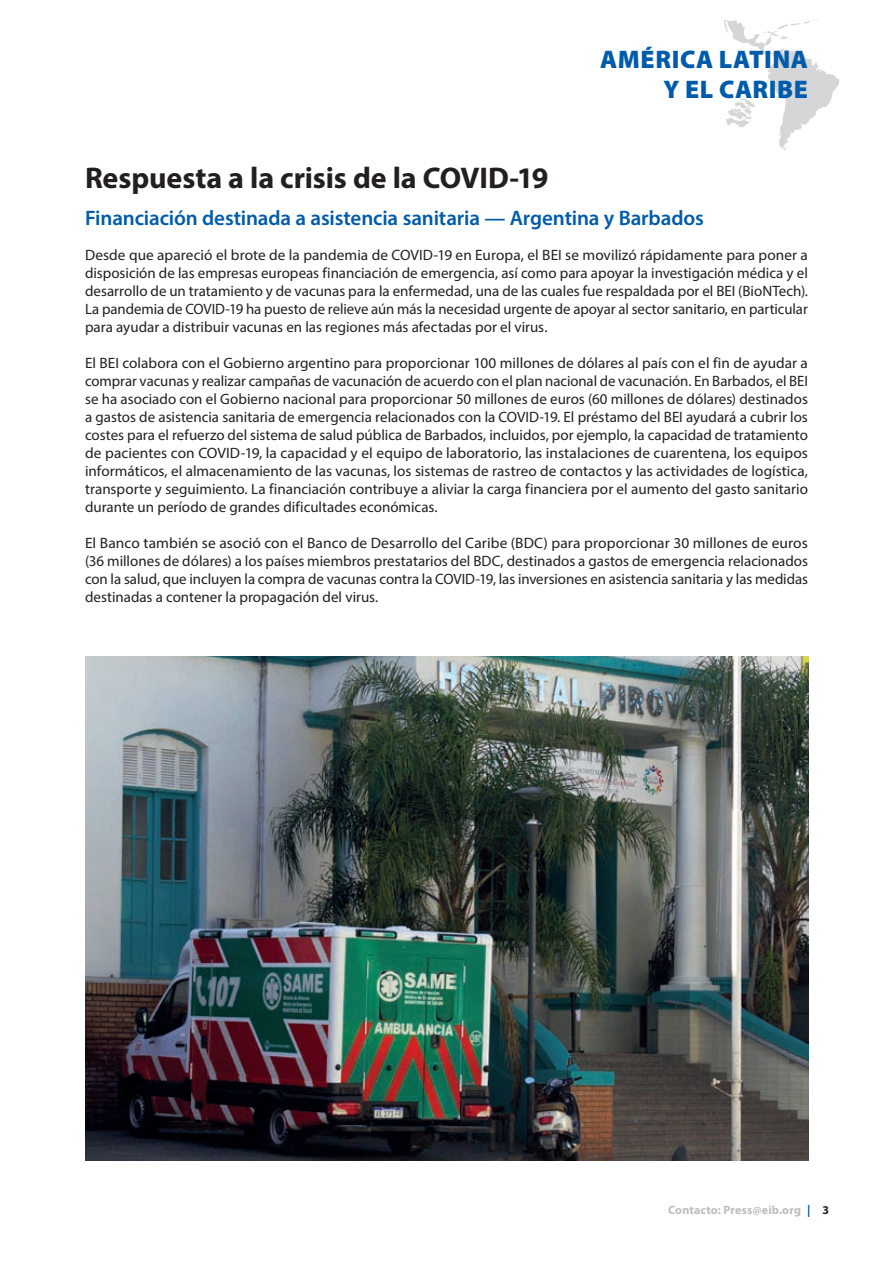
<style>
.page{position:relative;width:893px;height:1263px;background:#fff}
.page>*{position:absolute;margin:0;border:0;box-sizing:border-box;transform-origin:0 0}
._01_TITRE_PROJET{font:700 30px "Myriad Pro";letter-spacing:-.005em;color:#231f20}
._02_PETIT_TITRE_PAYS{font:900 25.5px/30px "Myriad Pro";letter-spacing:.025em;color:#015bab;text-align:right}
._01a_SOUS_TITRE_PROJ{font:600 21px "Myriad Pro";letter-spacing:-.01em;color:#015bab}
._01_TEXTE_COURANT{font:15px/18px "Myriad Pro";color:#231f20;text-align:justify}
.t1{font:700 12px "Myriad Pro";letter-spacing:.015em;color:#bcbdc0}
.s1{color:#015bab}
.s2{color:#231f20}
</style>
<div class="page">
<img style="left:85px;top:656px;width:724px;height:504px">
<svg style="left:724px;top:20px;width:115px;height:130px"></svg>
<p class="_02_PETIT_TITRE_PAYS" style="left:600px;top:43px;width:209px">AMÉRICA LATINA<br>Y EL CARIBE</p>
<p class="_01_TITRE_PROJET" style="left:85px;top:158px;width:465px">Respuesta a la crisis de la COVID-19</p>
<p class="_01a_SOUS_TITRE_PROJ" style="left:85px;top:204px;width:620px">Financiación destinada a asistencia sanitaria — Argentina y Barbados</p>
<p class="_01_TEXTE_COURANT" style="left:85px;top:246px;width:724px">Desde que apareció el brote de la pandemia de COVID-19 en Europa, el BEI se movilizó rápidamente para poner a disposición de las empresas europeas financiación de emergencia, así como para apoyar la investigación médica y el desarrollo de un tratamiento y de vacunas para la enfermedad, una de las cuales fue respaldada por el BEI (BioNTech).<br>La pandemia de COVID-19 ha puesto de relieve aún más la necesidad urgente de apoyar al sector sanitario, en particular para ayudar a distribuir vacunas en las regiones más afectadas por el virus.</p>
<p class="_01_TEXTE_COURANT" style="left:85px;top:354px;width:724px">El BEI colabora con el Gobierno argentino para proporcionar 100 millones de dólares al país con el fin de ayudar a comprar vacunas y realizar campañas de vacunación de acuerdo con el plan nacional de vacunación. En Barbados, el BEI se ha asociado con el Gobierno nacional para proporcionar 50 millones de euros (60 millones de dólares) destinados a gastos de asistencia sanitaria de emergencia relacionados con la COVID-19. El préstamo del BEI ayudará a cubrir los costes para el refuerzo del sistema de salud pública de Barbados, incluidos, por ejemplo, la capacidad de tratamiento de pacientes con COVID-19, la capacidad y el equipo de laboratorio, las instalaciones de cuarentena, los equipos informáticos, el almacenamiento de las vacunas, los sistemas de rastreo de contactos y las actividades de logística, transporte y seguimiento. La financiación contribuye a aliviar la carga financiera por el aumento del gasto sanitario durante un período de grandes dificultades económicas.</p>
<p class="_01_TEXTE_COURANT" style="left:85px;top:534px;width:724px">El Banco también se asoció con el Banco de Desarrollo del Caribe (BDC) para proporcionar 30 millones de euros (36 millones de dólares) a los países miembros prestatarios del BDC, destinados a gastos de emergencia relacionados con la salud, que incluyen la compra de vacunas contra la COVID-19, las inversiones en asistencia sanitaria y las medidas destinadas a contener la propagación del virus.</p>
<p class="t1" style="left:668px;top:1202px;width:163px">Contacto: Press@eib.org <span class="s1">|</span> <span class="s2">3</span></p>
</div>
